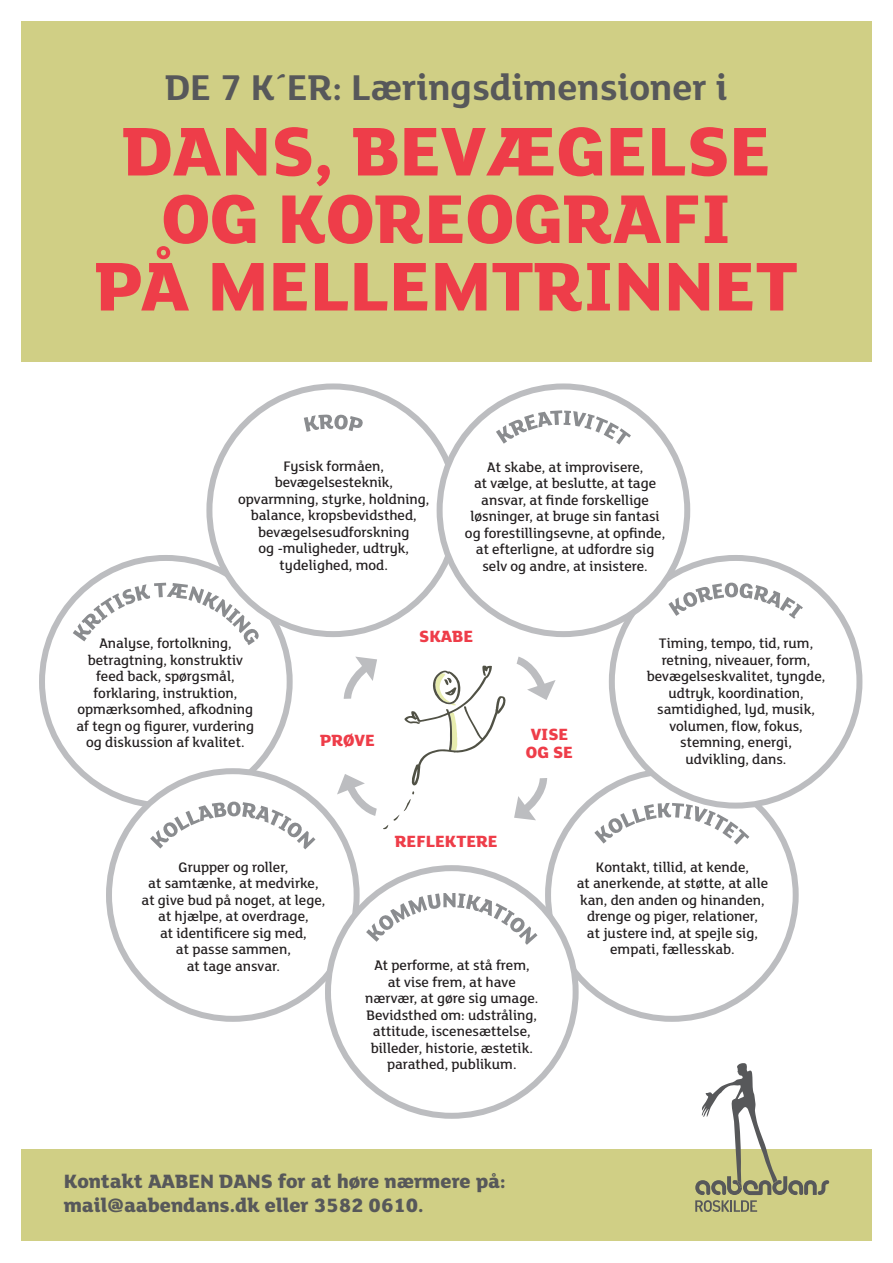
<style>
.page{position:relative;width:893px;height:1263px;background:#fff}
.page>*{position:absolute;margin:0;border:0;box-sizing:border-box;transform-origin:0 0}
.t1{font:800 75px/67.5px "FS Lola";color:#ee3d49;text-align:center}
.t2{font:700 39px "FS Lola";color:#57585a}
.t3{font:800 21px/24px "FS Lola";color:#57585a}
.t4{font:800 17.7px/17.7px "FS Lola";color:#ee3d49}
.t5{font:500 15px/16.5px "FS Lola";color:#231f20;text-align:center}
</style>
<div class="page">
<div style="left:21px;top:21px;width:851px;height:340px;background:#d0cf85"></div>
<div style="left:21px;top:1149px;width:851px;height:92px;background:#d0cf85"></div>
<div style="left:106px;top:768px;width:254px;height:254px;border:6px solid #bcbdc0;border-radius:50%"></div>
<div style="left:609px;top:555px;width:253px;height:254px;border:6px solid #bcbdc0;border-radius:50%"></div>
<div style="left:440px;top:386px;width:247px;height:248px;background:#fff;border-radius:50%"></div>
<div style="left:437px;top:383px;width:253px;height:254px;border:6px solid #bcbdc0;border-radius:50%"></div>
<div style="left:328px;top:868px;width:248px;height:248px;background:#fff;border-radius:50%"></div>
<div style="left:325px;top:865px;width:254px;height:254px;border:6px solid #bcbdc0;border-radius:50%"></div>
<svg style="left:337px;top:656px;width:219px;height:187px"></svg>
<svg style="left:304px;top:414px;width:59px;height:18px"></svg>
<svg style="left:496px;top:410px;width:135px;height:34px"></svg>
<svg style="left:668px;top:582px;width:135px;height:37px"></svg>
<svg style="left:73px;top:583px;width:186px;height:62px"></svg>
<svg style="left:366px;top:893px;width:171px;height:52px"></svg>
<svg style="left:594px;top:803px;width:155px;height:41px"></svg>
<svg style="left:150px;top:801px;width:165px;height:48px"></svg>
<svg style="left:695px;top:1063px;width:134px;height:149px"></svg>
<h2 class="t2" style="left:165px;top:61px;width:564px">DE 7 K´ER: Læringsdimensioner i</h2>
<h1 class="t1" style="left:95px;top:113px;width:704px">DANS, BEVÆGELSE<br>OG KOREOGRAFI<br>PÅ MELLEMTRINNET</h1>
<p class="t5" style="left:238px;top:457px;width:193px">Fysisk formåen, bevægelsesteknik, opvarmning, styrke, holdning, balance, kropsbevidsthed, bevægelsesudforskning<br>og -muligheder, udtryk, tydelighed, mod.</p>
<p class="t5" style="left:465px;top:458px;width:202px">At skabe, at improvisere,<br>at vælge, at beslutte, at tage ansvar, at finde forskellige løsninger, at bruge sin fantasi og forestillingsevne, at opfinde, at efterligne, at udfordre sig selv og andre, at insistere.</p>
<p class="t4" style="left:419px;top:626px;width:55px">SKABE</p>
<p class="t5" style="left:77px;top:635px;width:179px">Analyse, fortolkning, betragtning, konstruktiv feed back, spørgsmål, forklaring, instruktion, opmærksomhed, afkodning af tegn og figurer, vurdering og diskussion af kvalitet.</p>
<p class="t5" style="left:647px;top:635px;width:180px">Timing, tempo, tid, rum, retning, niveauer, form, bevægelseskvalitet, tyngde, udtryk, koordination, samtidighed, lyd, musik, volumen, flow, fokus, stemning, energi, udvikling, dans.</p>
<p class="t4" style="left:320px;top:730px;width:56px">PRØVE</p>
<p class="t4" style="left:526px;top:725px;width:49px">VISE<br>OG SE</p>
<p class="t4" style="left:395px;top:831px;width:104px">REFLEKTERE</p>
<p class="t5" style="left:142px;top:858px;width:185px">Grupper og roller,<br>at samtænke, at medvirke, at give bud på noget, at lege, at hjælpe, at overdrage,<br>at identificere sig med,<br>at passe sammen,<br>at tage ansvar.</p>
<p class="t5" style="left:577px;top:858px;width:193px">Kontakt, tillid, at kende,<br>at anerkende, at støtte, at alle kan, den anden og hinanden, drenge og piger, relationer,<br>at justere ind, at spejle sig, empati, fællesskab.</p>
<p class="t5" style="left:365px;top:956px;width:175px">At performe, at stå frem,<br>at vise frem, at have nærvær, at gøre sig umage.<br>Bevidsthed om: udstråling, attitude, iscenesættelse, billeder, historie, æstetik. parathed, publikum.</p>
<h3 class="t3" style="left:64px;top:1168px;width:443px">Kontakt AABEN DANS for at høre nærmere på: mail@aabendans.dk eller 3582 0610.</h3>
</div>
